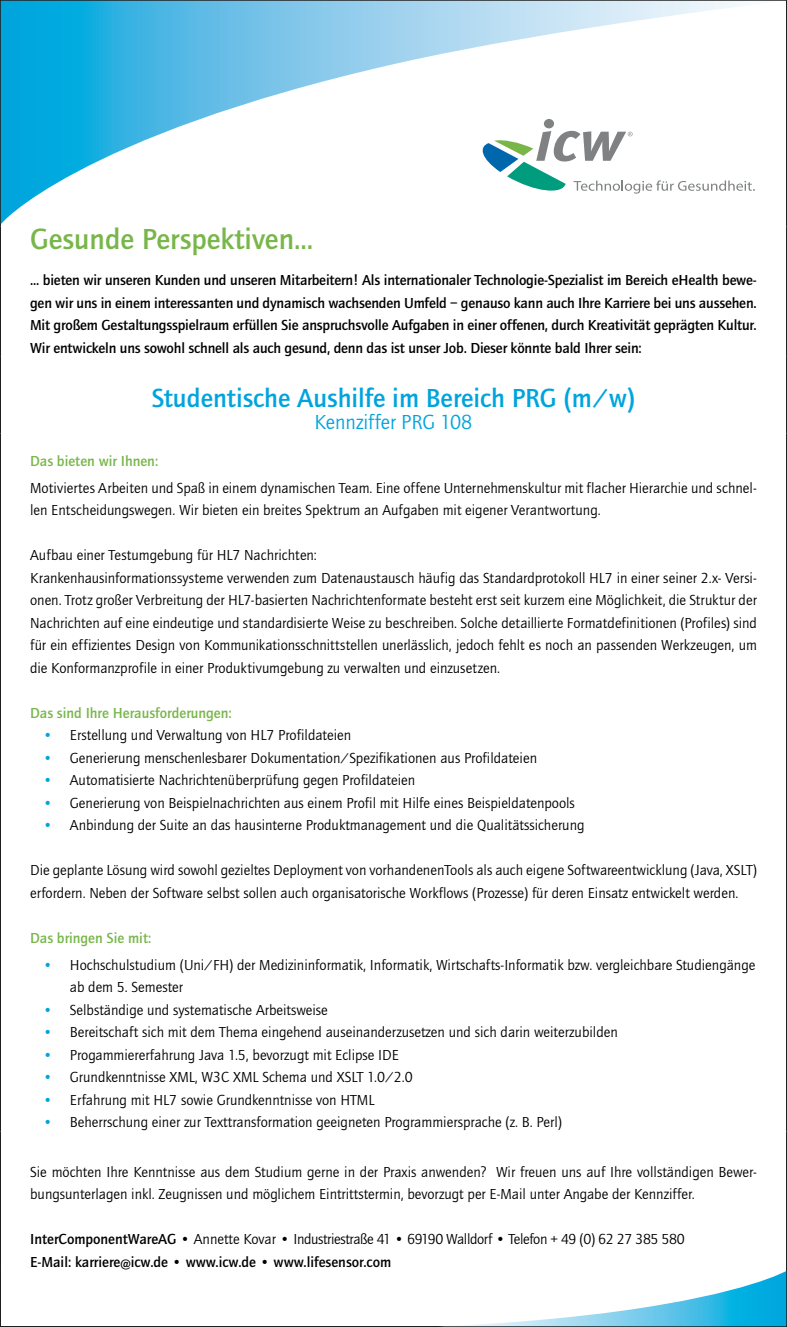
<style>
.page{position:relative;width:787px;height:1327px;background:#fff}
.page>*{position:absolute;margin:0;border:0;box-sizing:border-box;transform-origin:0 0}
.t1{font:500 30px "Quay Sans EF";color:#78b64a}
.t2{font:500 27px "Quay Sans EF";color:#00a4dd}
.t3{font:21px "Quay Sans EF";color:#00a4dd}
.t4{font:15px/22.5px "Quay Sans EF";color:#000}
.t5{font:500 15px/22.5px "Quay Sans EF";letter-spacing:-.01em;color:#000;text-align:justify}
.t6{font:500 15px "Quay Sans EF";color:#78b64a}
.t7{font:15px/22.5px "Quay Sans EF";color:#00a4dd;text-align:justify}
.s1{font-weight:400}
</style>
<div class="page">
<hr style="left:0;top:0;width:787px;height:1px;background:#000">
<hr style="left:0;top:1px;width:1px;height:226px;background:#000">
<hr style="left:786px;top:1px;width:1px;height:226px;background:#000">
<hr style="left:0;top:227px;width:1px;height:130px;background:#000">
<hr style="left:786px;top:227px;width:1px;height:130px;background:#000">
<hr style="left:0;top:357px;width:1px;height:77px;background:#000">
<hr style="left:786px;top:357px;width:1px;height:77px;background:#000">
<hr style="left:0;top:434px;width:1px;height:697px;background:#000">
<hr style="left:786px;top:434px;width:1px;height:697px;background:#000">
<hr style="left:0;top:1131px;width:1px;height:140px;background:#000">
<hr style="left:786px;top:1131px;width:1px;height:140px;background:#000">
<hr style="left:0;top:1271px;width:1px;height:55px;background:#000">
<hr style="left:786px;top:1271px;width:1px;height:55px;background:#000">
<hr style="left:0;top:1326px;width:787px;height:1px;background:#000">
<svg style="left:1px;top:1px;width:744px;height:223px"></svg>
<svg style="left:482px;top:119px;width:273px;height:75px"></svg>
<svg style="left:461px;top:1271px;width:325px;height:55px"></svg>
<h1 class="t1" style="left:30px;top:222px;width:284px">Gesunde Perspektiven...</h1>
<p class="t5" style="left:30px;top:269px;width:728px">... bieten wir unseren Kunden und unseren Mitarbeitern! Als internationaler Technologie-Spezialist im Bereich eHealth bewe&shy;gen wir uns in einem interessanten und dynamisch wachsenden Umfeld – genauso kann auch Ihre Karriere bei uns aussehen.<br>Mit großem Gestaltungsspielraum erfüllen Sie anspruchsvolle Aufgaben in einer offenen, durch Kreativität geprägten Kultur.<br>Wir entwickeln uns sowohl schnell als auch gesund, denn das ist unser Job. Dieser könnte bald Ihrer sein:</p>
<h2 class="t2" style="left:151px;top:383px;width:485px">Studentische Aushilfe im Bereich PRG (m/w)</h2>
<h3 class="t3" style="left:314px;top:411px;width:159px">Kennziffer PRG 108</h3>
<p class="t6" style="left:30px;top:453px;width:129px">Das bieten wir Ihnen:</p>
<p class="t4" style="left:30px;top:477px;width:728px">Motiviertes Arbeiten und Spaß in einem dynamischen Team. Eine offene Unternehmenskultur mit flacher Hierarchie und schnel&shy;len Entscheidungswegen. Wir bieten ein breites Spektrum an Aufgaben mit eigener Verantwortung.</p>
<p class="t4" style="left:30px;top:544px;width:728px">Aufbau einer Testumgebung für HL7 Nachrichten:<br>Krankenhausinformationssysteme verwenden zum Datenaustausch häufig das Standardprotokoll HL7 in einer seiner 2.x- Versi&shy;onen. Trotz großer Verbreitung der HL7-basierten Nachrichtenformate besteht erst seit kurzem eine Möglichkeit, die Struktur der Nachrichten auf eine eindeutige und standardisierte Weise zu beschreiben. Solche detaillierte Formatdefinitionen (Profiles) sind für ein effizientes Design von Kommunikationsschnittstellen unerlässlich, jedoch fehlt es noch an passenden Werkzeugen, um die Konformanzprofile in einer Produktivumgebung zu verwalten und einzusetzen.</p>
<p class="t6" style="left:30px;top:704px;width:203px">Das sind Ihre Herausforderungen:</p>
<p class="t4" style="left:70px;top:724px;width:516px">Erstellung und Verwaltung von HL7 Profildateien<br>Generierung menschenlesbarer Dokumentation/Spezifikationen aus Profildateien Automatisierte Nachrichtenüberprüfung gegen Profildateien<br>Generierung von Beispielnachrichten aus einem Profil mit Hilfe eines Beispieldatenpools Anbindung der Suite an das hausinterne Produktmanagement und die Qualitätssicherung</p>
<p class="t4" style="left:30px;top:859px;width:728px">Die geplante Lösung wird sowohl gezieltes Deployment von vorhandenenTools als auch eigene Softwareentwicklung (Java, XSLT) erfordern. Neben der Software selbst sollen auch organisatorische Workflows (Prozesse) für deren Einsatz entwickelt werden.</p>
<p class="t6" style="left:30px;top:929px;width:123px">Das bringen Sie mit:</p>
<p class="t4" style="left:70px;top:954px;width:687px">Hochschulstudium (Uni/FH) der Medizininformatik, Informatik, Wirtschafts-Informatik bzw. vergleichbare Studiengänge ab dem 5. Semester<br>Selbständige und systematische Arbeitsweise<br>Bereitschaft sich mit dem Thema eingehend auseinanderzusetzen und sich darin weiterzubilden<br>Progammiererfahrung Java 1.5, bevorzugt mit Eclipse IDE<br>Grundkenntnisse XML, W3C XML Schema und XSLT 1.0/2.0<br>Erfahrung mit HL7 sowie Grundkenntnisse von HTML<br>Beherrschung einer zur Texttransformation geeigneten Programmiersprache (z. B. Perl)</p>
<p class="t7" style="left:43px;top:724px;width:12px">• • • • •</p>
<p class="t7" style="left:43px;top:954px;width:12px">•</p>
<p class="t7" style="left:43px;top:999px;width:12px">• • • • • •</p>
<p class="t4" style="left:30px;top:1161px;width:728px">Sie möchten Ihre Kenntnisse aus dem Studium gerne in der Praxis anwenden? Wir freuen uns auf Ihre vollständigen Bewer&shy;bungsunterlagen inkl. Zeugnissen und möglichem Eintrittstermin, bevorzugt per E-Mail unter Angabe der Kennziffer.</p>
<p class="t5" style="left:30px;top:1228px;width:656px">InterComponentWareAG <span class="s1">• Annette Kovar • Industriestraße 41 • 69190 Walldorf • Telefon + 49 (0) 62 27 385 580<br></span>E-Mail: karriere@icw.de • www.icw.de • www.lifesensor.com</p>
</div>
